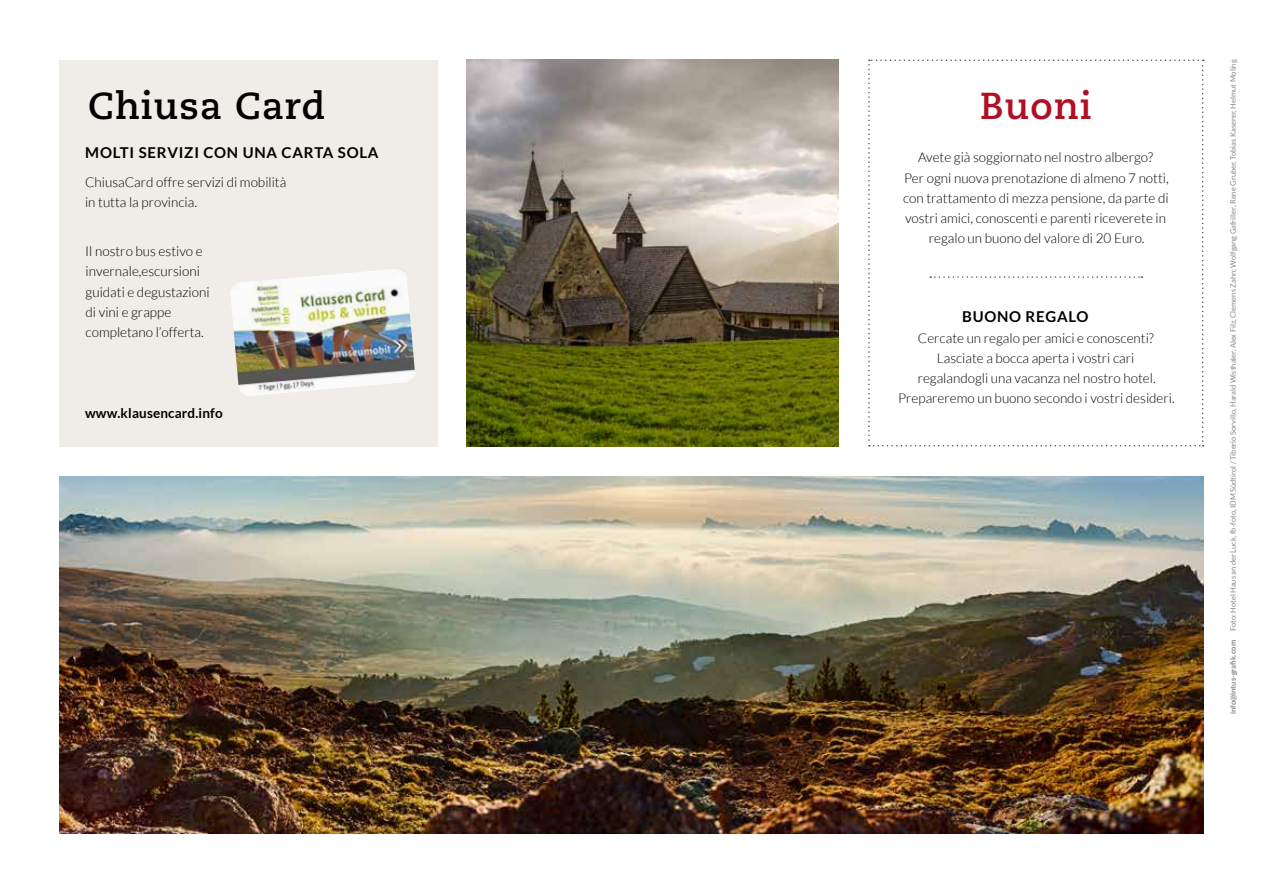
<style>
.page{position:relative;width:1263px;height:893px;background:#fff}
.page>*{position:absolute;margin:0;border:0;box-sizing:border-box;transform-origin:0 0}
.t1{font:700 37.5px "Caecilia LT";letter-spacing:.025em;color:#000}
.t2{font:700 37.5px "Caecilia LT";letter-spacing:.025em;color:#b01024}
.t3{font:700 15px "Lato";letter-spacing:.05em;color:#000}
.t4{font:300 13.5px/20.2px "Lato";color:#000}
.t5{font:700 13.5px "Lato";letter-spacing:.01em;color:#000}
.t6{font:7.5px "Lato";color:#878787}
.s1{font-weight:700}
</style>
<div class="page">
<div style="left:60px;top:60px;width:378px;height:386px;background:#f0ece7"></div>
<svg style="left:868px;top:60px;width:336px;height:386px"></svg>
<img style="left:230px;top:269px;width:185px;height:127px">
<img style="left:60px;top:476px;width:1143px;height:357px">
<img style="left:467px;top:60px;width:372px;height:386px">
<h1 class="t1" style="left:88px;top:83px;width:239px">Chiusa Card</h1>
<p class="t3" style="left:85px;top:144px;width:295px">MOLTI SERVIZI CON UNA CARTA SOLA</p>
<p class="t4" style="left:85px;top:172px;width:203px">ChiusaCard offre servizi di mobilità in tutta la provincia.</p>
<p class="t4" style="left:85px;top:241px;width:126px">Il nostro bus estivo e invernale,escursioni guidati e degustazioni di vini e grappe completano l’offerta.</p>
<p class="t5" style="left:85px;top:405px;width:139px">WWW.KLAUSENCARD.INFO</p>
<h1 class="t2" style="left:980px;top:84px;width:113px">Buoni</h1>
<p class="t4" style="left:903px;top:147px;width:267px;text-align:center">Avete già soggiornato nel nostro albergo?<br>Per ogni nuova prenotazione di almeno 7 notti, con trattamento di mezza pensione, da parte di vostri amici, conoscenti e parenti riceverete in regalo un buono del valore di 20 Euro.</p>
<p class="t3" style="left:962px;top:308px;width:128px">BUONO REGALO</p>
<p class="t4" style="left:898px;top:328px;width:278px;text-align:center">Cercate un regalo per amici e conoscenti?<br>Lasciate a bocca aperta i vostri cari<br>regalandogli una vacanza nel nostro hotel.<br>Prepareremo un buono secondo i vostri desideri.</p>
<p class="t6" style="left:1229px;top:714px;width:656px;rotate:-90deg"><span class="s1">INFO@INTUS-GRAFIK.COM</span> Foto: Hotel Haus an der Luck, fb-foto, IDM Südtirol / Tiberio Sorvillo, Harald Wisthaler, Alex Filz, Clemens Zahn; Wolfgang Gafriller, Rene Gruber, Tobias Kaserer, Helmut Moling</p>
</div>
